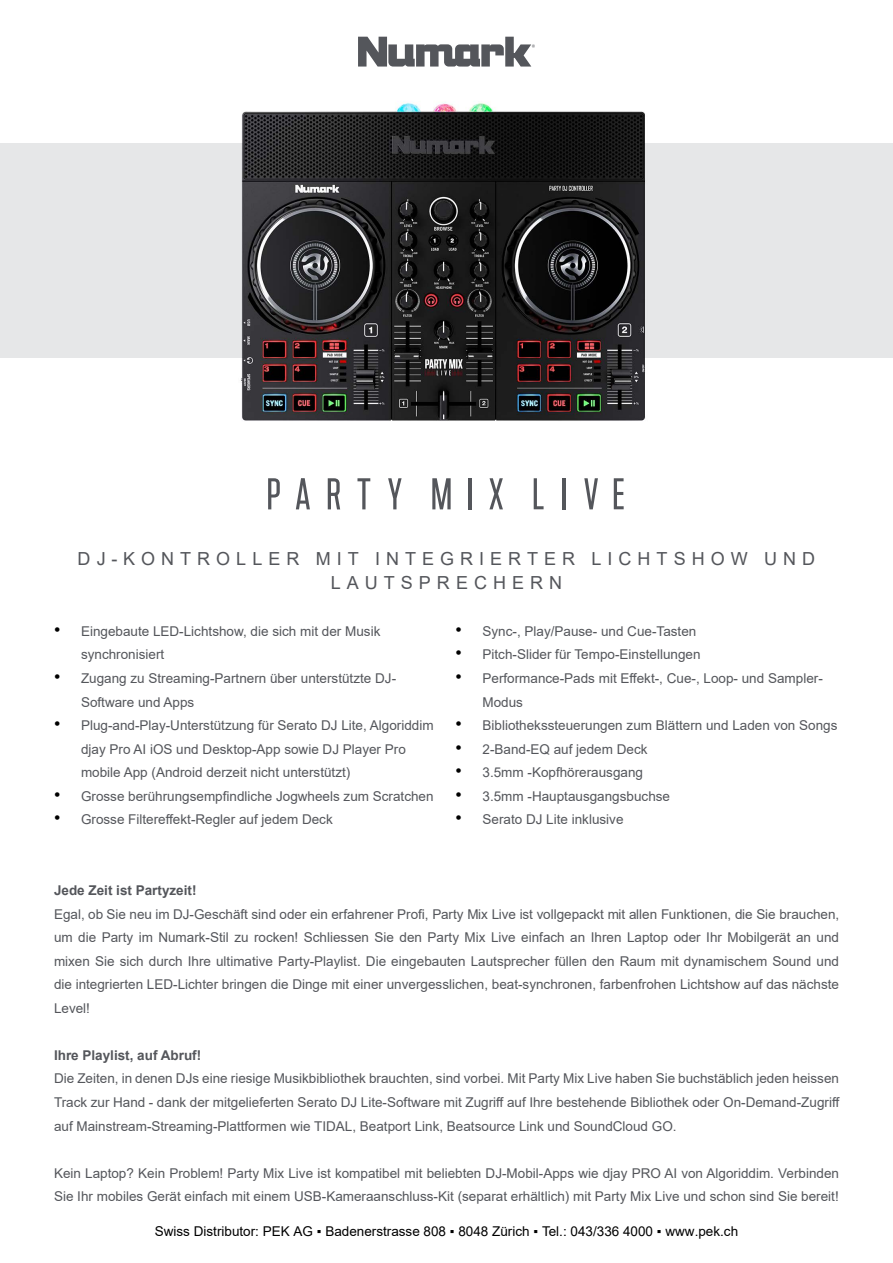
<style>
.page{position:relative;width:893px;height:1263px;background:#fff}
.page>*{position:absolute;margin:0;border:0;box-sizing:border-box;transform-origin:0 0}
.t1{font:18px/23.5px "Arial";letter-spacing:.335em;color:#54565b;text-align:center}
.t2{font:13.5px/23.5px "Arial";color:#54565b}
.t3{font:13.5px "Arial";color:#000}
.t4{font:700 13.5px "Arial";color:#54565b}
.s1{font-size:18px;color:#000}
</style>
<div class="page">
<svg style="left:358px;top:36px;width:177px;height:31px"></svg>
<div style="left:0;top:143px;width:893px;height:215px;background:#e6e7e8"></div>
<svg style="left:268px;top:478px;width:356px;height:32px"></svg>
<img style="left:241px;top:101px;width:404px;height:320px">
<h1 class="t1" style="left:78px;top:547px;width:739px">DJ-KONTROLLER MIT INTEGRIERTER LICHTSHOW UND<br>LAUTSPRECHERN</h1>
<p class="t2" style="left:81px;top:619px;width:301px;text-indent:-27px"><span class="s1">•</span> Eingebaute LED-Lichtshow, die sich mit der Musik synchronisiert</p>
<p class="t2" style="left:81px;top:666px;width:317px;text-indent:-27px"><span class="s1">•</span> Zugang zu Streaming-Partnern über unterstützte DJ-<br>Software und Apps</p>
<p class="t2" style="left:81px;top:713px;width:354px;text-indent:-27px"><span class="s1">•</span> Plug-and-Play-Unterstützung für Serato DJ Lite, Algoriddim djay Pro AI iOS und Desktop-App sowie DJ Player Pro mobile App (Android derzeit nicht unterstützt)</p>
<p class="t2" style="left:54px;top:784px;width:381px"><span class="s1">•</span> Grosse berührungsempfindliche Jogwheels zum Scratchen</p>
<p class="t2" style="left:54px;top:808px;width:280px"><span class="s1">•</span> Grosse Filtereffekt-Regler auf jedem Deck</p>
<p class="t2" style="left:455px;top:619px;width:242px"><span class="s1">•</span> Sync-, Play/Pause- und Cue-Tasten</p>
<p class="t2" style="left:455px;top:643px;width:247px"><span class="s1">•</span> Pitch-Slider für Tempo-Einstellungen</p>
<p class="t2" style="left:482px;top:666px;width:342px;text-indent:-27px"><span class="s1">•</span> Performance-Pads mit Effekt-, Cue-, Loop- und Sampler-<br>Modus</p>
<p class="t2" style="left:455px;top:713px;width:383px"><span class="s1">•</span> Bibliothekssteuerungen zum Blättern und Laden von Songs</p>
<p class="t2" style="left:455px;top:737px;width:194px"><span class="s1">•</span> 2-Band-EQ auf jedem Deck</p>
<p class="t2" style="left:455px;top:761px;width:189px"><span class="s1">•</span> 3.5mm -Kopfhörerausgang</p>
<p class="t2" style="left:455px;top:784px;width:216px"><span class="s1">•</span> 3.5mm -Hauptausgangsbuchse</p>
<p class="t2" style="left:455px;top:808px;width:170px"><span class="s1">•</span> Serato DJ Lite inklusive</p>
<p class="t4" style="left:54px;top:881px;width:144px">Jede Zeit ist Partyzeit!</p>
<p class="t2" style="left:54px;top:902px;width:787px;text-align:justify">Egal, ob Sie neu im DJ-Geschäft sind oder ein erfahrener Profi, Party Mix Live ist vollgepackt mit allen Funktionen, die Sie brauchen, um die Party im Numark-Stil zu rocken! Schliessen Sie den Party Mix Live einfach an Ihren Laptop oder Ihr Mobilgerät an und mixen Sie sich durch Ihre ultimative Party-Playlist. Die eingebauten Lautsprecher füllen den Raum mit dynamischem Sound und die integrierten LED-Lichter bringen die Dinge mit einer unvergesslichen, beat-synchronen, farbenfrohen Lichtshow auf das nächste Level!</p>
<p class="t4" style="left:54px;top:1045px;width:149px">Ihre Playlist, auf Abruf!</p>
<p class="t2" style="left:54px;top:1067px;width:787px;text-align:justify">Die Zeiten, in denen DJs eine riesige Musikbibliothek brauchten, sind vorbei. Mit Party Mix Live haben Sie buchstäblich jeden heissen Track zur Hand - dank der mitgelieferten Serato DJ Lite-Software mit Zugriff auf Ihre bestehende Bibliothek oder On-Demand-Zugriff auf Mainstream-Streaming-Plattformen wie TIDAL, Beatport Link, Beatsource Link und SoundCloud GO.</p>
<p class="t2" style="left:54px;top:1161px;width:786px">Kein Laptop? Kein Problem! Party Mix Live ist kompatibel mit beliebten DJ-Mobil-Apps wie djay PRO AI von Algoriddim. Verbinden<br>Sie Ihr mobiles Gerät einfach mit einem USB-Kameraanschluss-Kit (separat erhältlich) mit Party Mix Live und schon sind Sie bereit!</p>
<p class="t3" style="left:155px;top:1221px;width:585px">Swiss Distributor: PEK AG ▪ Badenerstrasse 808 ▪ 8048 Zürich ▪ Tel.: 043/336 4000 ▪ www.pek.ch</p>
</div>
